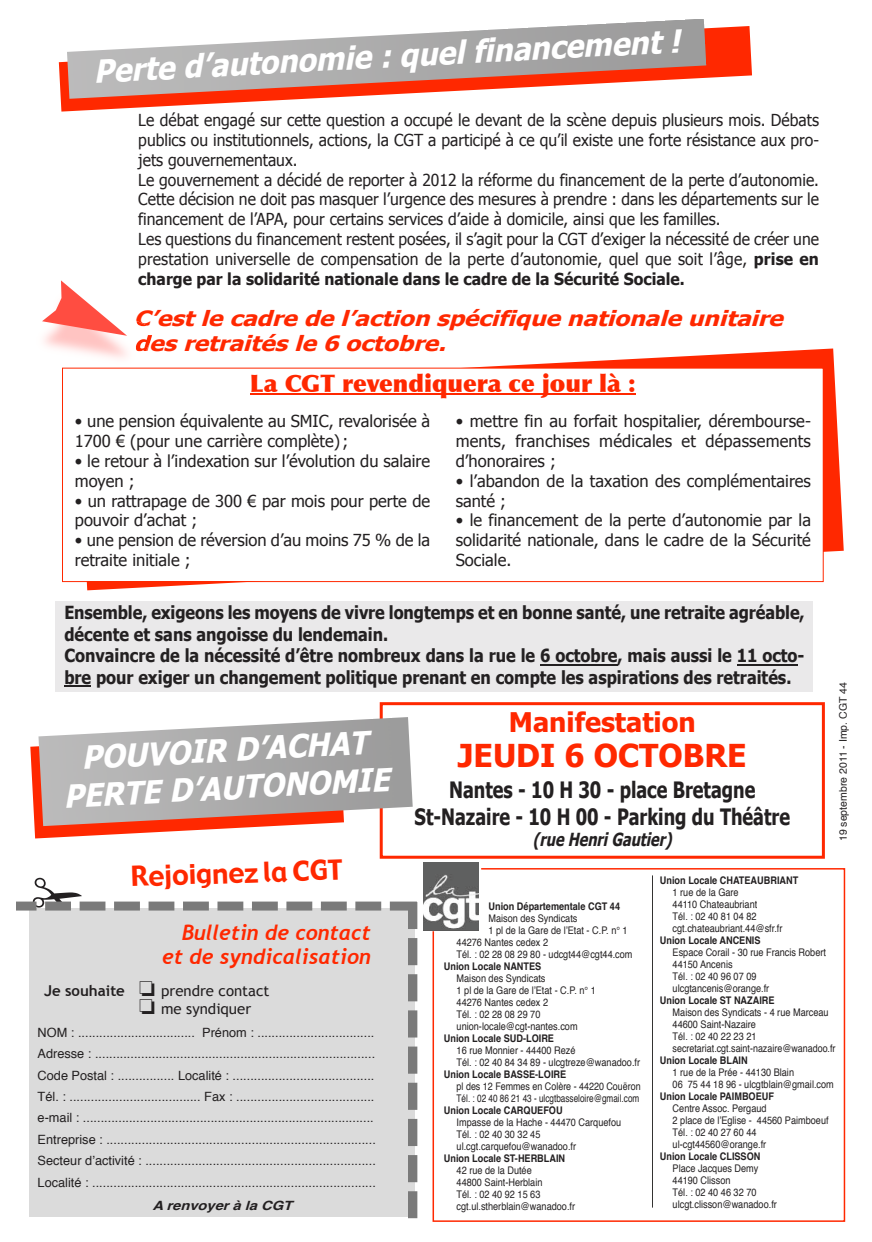
<style>
.page{position:relative;width:872px;height:1242px;background:#fff}
.page>*{position:absolute;margin:0;border:0;box-sizing:border-box;transform-origin:0 0}
.t1{font:italic 700 31.5px/37.8px "Tahoma";color:#fff;text-align:center;scale:.95 1}
.t2{font:700 31.5px "Tahoma";color:#ff2800}
.t3{font:27px "Gadget";color:#ff2800}
.t4{font:700 27px "Tahoma";color:#ff2800}
.t5{font:900 24px "Optima";color:#ff2800}
.t6{font:700 22.5px/27px "Tahoma";color:#232021;text-align:center;scale:.8 1}
.t7{font:italic 700 21px/25.2px "Tahoma";color:#ff2800;scale:1.15 1}
.t8{font:italic 700 21px/24.5px "Trebuchet";color:#ff2800;text-align:right}
.t9{font:700 18px/21.6px "Tahoma";color:#232021;scale:.9 1}
.t10{font:italic 700 18px "Tahoma";color:#232021;scale:.8 1}
.t11{font:16.5px/19.8px "Tahoma";color:#232021;scale:.95 1}
.t12{font:16.5px/19.8px "Tahoma";color:#232021}
.t13{font:15px/18px "Trebuchet MS";color:#232021}
.t14{font:12.75px/21.5px "Helvetica";color:#232021}
.t15{font:italic 700 12.75px "Helvetica";color:#232021;scale:1.15 1}
.t16{font:10.5px/12px "Helvetica";color:#232021;scale:.87 1}
.t17{font:700 10.5px "Helvetica";color:#232021;scale:.87 1}
.t18{font:10.5px/12px "Helvetica";color:#232021;scale:.85 1}
.t19{font:10.5px "Helvetica";color:#232021}
.s1{font-weight:700}
</style>
<div class="page">
<div style="left:380px;top:702px;width:444px;height:157px;border:3px solid #ff2800"></div>
<svg style="left:30px;top:746px;width:243px;height:93px"></svg>
<img style="left:38px;top:717px;width:374px;height:109px">
<svg style="left:59px;top:26px;width:693px;height:86px"></svg>
<img style="left:67px;top:19px;width:639px;height:80px">
<div style="left:56px;top:601px;width:757px;height:91px;background:#eae9ea"></div>
<hr style="left:540px;top:664px;width:77px;height:2px;background:#232021">
<hr style="left:736px;top:664px;width:61px;height:2px;background:#232021">
<svg style="left:64px;top:686px;width:27px;height:1px"></svg>
<img style="left:136px;top:321px;width:12px;height:5px">
<img style="left:136px;top:335px;width:17px;height:14px">
<svg style="left:42px;top:280px;width:85px;height:56px"></svg>
<div style="left:432px;top:868px;width:413px;height:354px;border:2px solid #ff2800"></div>
<svg style="left:652px;top:875px;width:1px;height:333px"></svg>
<div style="left:421px;top:862px;width:60px;height:69px;border:1px solid #fff"></div>
<img style="left:423px;top:862px;width:56px;height:68px">
<svg style="left:77px;top:349px;width:766px;height:241px"></svg>
<div style="left:63px;top:369px;width:759px;height:212px;background:#fff"></div>
<hr style="left:250px;top:393px;width:385px;height:2px;background:#ff2800">
<div style="left:62px;top:368px;width:761px;height:214px;border:1px solid #ff2800"></div>
<svg style="left:17px;top:901px;width:400px;height:317px;background:#d8d8d8"></svg>
<h1 class="t1" style="left:92px;top:51px;width:619px;rotate:-3deg">Perte d’autonomie : quel financement !</h1>
<p class="t11" style="left:138px;top:110px;width:718px">Le débat engagé sur cette question a occupé le devant de la scène depuis plusieurs mois. Débats publics ou institutionnels, actions, la CGT a participé à ce qu’il existe une forte résistance aux pro&shy;jets gouvernementaux.<br>Le gouvernement a décidé de reporter à 2012 la réforme du financement de la perte d’autonomie.<br>Cette décision ne doit pas masquer l’urgence des mesures à prendre : dans les départements sur le financement de l’APA, pour certains services d’aide à domicile, ainsi que les familles.<br>Les questions du financement restent posées, il s’agit pour la CGT d’exiger la nécessité de créer une prestation universelle de compensation de la perte d’autonomie, quel que soit l’âge, <span class="s1">prise en charge par la solidarité nationale dans le cadre de la Sécurité Sociale.</span></p>
<h3 class="t7" style="left:134px;top:305px;width:572px">C’estle cadre de l’action spécifique nationale unitaire desretraitésle 6 octobre.</h3>
<h3 class="t5" style="left:250px;top:369px;width:387px">La CGT revendiquera ce jour là :</h3>
<h3 class="t12" style="left:75px;top:411px;width:357px">• une pension équivalente au SMIC, revalorisée à<br>1700 € (pour une carrière complète);</h3>
<h3 class="t12" style="left:75px;top:451px;width:357px">• le retour à l’indexation sur l’évolution du salaire moyen ;</h3>
<h3 class="t12" style="left:75px;top:490px;width:357px">• un rattrapage de 300 € par mois pour perte de pouvoir d’achat ;</h3>
<h3 class="t12" style="left:75px;top:530px;width:357px">• une pension de réversion d’au moins 75 % de la retraite initiale ;</h3>
<h3 class="t12" style="left:455px;top:411px;width:357px;text-align:justify">• mettre fin au forfait hospitalier, dérembourse&shy;ments, franchises médicales et dépassements d’honoraires ;</h3>
<h3 class="t12" style="left:455px;top:470px;width:357px">• l’abandon de la taxation des complémentaires santé ;</h3>
<h3 class="t12" style="left:455px;top:510px;width:357px;text-align:justify">• le financement de la perte d’autonomie par la solidarité nationale, dans le cadre de la Sécurité Sociale.</h3>
<p class="t9" style="left:64px;top:601px;width:824px">Ensemble, exigeons les moyens de vivre longtemps et en bonne santé, une retraite agréable, décente et sans angoisse du lendemain.<br>Convaincre de la nécessité d’être nombreux dans la rue le 6 octobre, mais aussi le 11 octo&shy;bre pour exiger un changement politique prenant en compte les aspirations des retraités.</p>
<h1 class="t1" style="left:61px;top:739px;width:344px;rotate:-3deg">POUVOIR D’ACHAT<br>PERTE D’AUTONOMIE</h1>
<h2 class="t4" style="left:509px;top:705px;width:188px">Manifestation</h2>
<h1 class="t2" style="left:458px;top:736px;width:290px">JEUDI 6 OCTOBRE</h1>
<h3 class="t6" style="left:414px;top:776px;width:471px">Nantes - 10 H 30 - place Bretagne<br>St-Nazaire - 10 H 00 - Parking du Théâtre</h3>
<h3 class="t10" style="left:533px;top:828px;width:180px">(rue HenriGautier)</h3>
<p class="t19" style="left:838px;top:841px;width:160px;rotate:-90deg">19 septembre 2011 - Imp. CGT 44</p>
<h2 class="t3" style="left:130px;top:859px;width:213px;rotate:-2deg">Rejoignez la CGT</h2>
<h3 class="t8" style="left:162px;top:920px;width:210px">Bulletin de contact et de syndicalisation</h3>
<h3 class="t13" style="left:139px;top:982px;width:132px;text-indent:-95px"><span class="s1">Je souhaite</span> ❏ prendre contact ❏ me syndiquer</h3>
<p class="t14" style="left:38px;top:1023px;width:340px">NOM : ................................. Prénom : .................................<br>Adresse : ...............................................................................<br>Code Postal : ................ Localité : ........................................<br>Tél. : ..................................... Fax : ....................................... e-mail : ..................................................................................<br>Entreprise : ............................................................................<br>Secteur d’activité : .................................................................<br>Localité : ................................................................................</p>
<p class="t15" style="left:152px;top:1200px;width:126px">A renvoyerà la CGT</p>
<p class="t17" style="left:488px;top:902px;width:153px">Union Départementale CGT 44</p>
<p class="t16" style="left:488px;top:913px;width:104px">Maison des Syndicats</p>
<p class="t16" style="left:488px;top:925px;width:161px">1 pl de la Gare de l’Etat - C.P. n° 1</p>
<p class="t16" style="left:456px;top:937px;width:107px">44276 Nantes cedex 2</p>
<p class="t16" style="left:456px;top:949px;width:204px">Tél. : 02 28 08 29 80 - udcgt44@cgt44.com</p>
<p class="t17" style="left:444px;top:962px;width:114px">Union Locale NANTES</p>
<p class="t16" style="left:456px;top:973px;width:161px">Maison des Syndicats<br>1 pl de la Gare de l’Etat - C.P. n° 1<br>44276 Nantes cedex 2<br>Tél. : 02 28 08 29 70 union-locale@cgt-nantes.com</p>
<p class="t17" style="left:444px;top:1034px;width:128px">Union Locale SUD-LOIRE</p>
<p class="t16" style="left:456px;top:1045px;width:212px">16 rue Monnier - 44400 Rezé<br>Tél. : 02 40 84 34 89 - ulcgtreze@wanadoo.fr</p>
<p class="t17" style="left:444px;top:1070px;width:142px">Union Locale BASSE-LOIRE</p>
<p class="t18" style="left:456px;top:1081px;width:218px">pl des 12 Femmes en Colère - 44220 Couëron<br>Tél. : 02 40 86 21 43 - ulcgtbasseloire@gmail.com</p>
<p class="t17" style="left:444px;top:1106px;width:138px">Union Locale CARQUEFOU</p>
<p class="t16" style="left:456px;top:1117px;width:191px">Impasse de la Hache - 44470 Carquefou<br>Tél. : 02 40 30 32 45 ul.cgt.carquefou@wanadoo.fr</p>
<p class="t17" style="left:444px;top:1154px;width:141px">Union Locale ST-HERBLAIN</p>
<p class="t16" style="left:456px;top:1165px;width:138px">42 rue de la Dutée<br>44800 Saint-Herblain<br>Tél. : 02 40 92 15 63 cgt.ul.stherblain@wanadoo.fr</p>
<p class="t17" style="left:660px;top:876px;width:161px">Union Locale CHATEAUBRIANT</p>
<p class="t16" style="left:672px;top:887px;width:128px">1 rue de la Gare<br>44110 Chateaubriant<br>Tél. : 02 40 81 04 82 cgt.chateaubriant.44@sfr.fr</p>
<p class="t17" style="left:660px;top:936px;width:117px">Union Locale ANCENIS</p>
<p class="t16" style="left:672px;top:947px;width:178px">Espace Corail - 30 rue Francis Robert<br>44150 Ancenis<br>Tél. : 02 40 96 07 09 ulcgtancenis@orange.fr</p>
<p class="t17" style="left:660px;top:996px;width:133px">Union Locale ST NAZAIRE</p>
<p class="t16" style="left:672px;top:1007px;width:189px">Maison des Syndicats - 4 rue Marceau<br>44600 Saint-Nazaire<br>Tél. : 02 40 22 23 21 secretariat.cgt.saint-nazaire@wanadoo.fr</p>
<p class="t17" style="left:660px;top:1056px;width:102px">Union Locale BLAIN</p>
<p class="t16" style="left:672px;top:1067px;width:187px">1 rue de la Prée - 44130 Blain<br>06 75 44 18 96 - ulcgtblain@gmail.com</p>
<p class="t17" style="left:660px;top:1092px;width:133px">Union Locale PAIMBOEUF</p>
<p class="t16" style="left:672px;top:1103px;width:181px">Centre Assoc. Pergaud<br>2 place de l’Eglise - 44560 Paimboeuf<br>Tél. : 02 40 27 60 44 ul-cgt44560@orange.fr</p>
<p class="t17" style="left:660px;top:1152px;width:117px">Union Locale CLISSON</p>
<p class="t16" style="left:672px;top:1163px;width:121px">Place Jacques Demy<br>44190 Clisson<br>Tél. : 02 40 46 32 70 ulcgt.clisson@wanadoo.fr</p>
</div>
